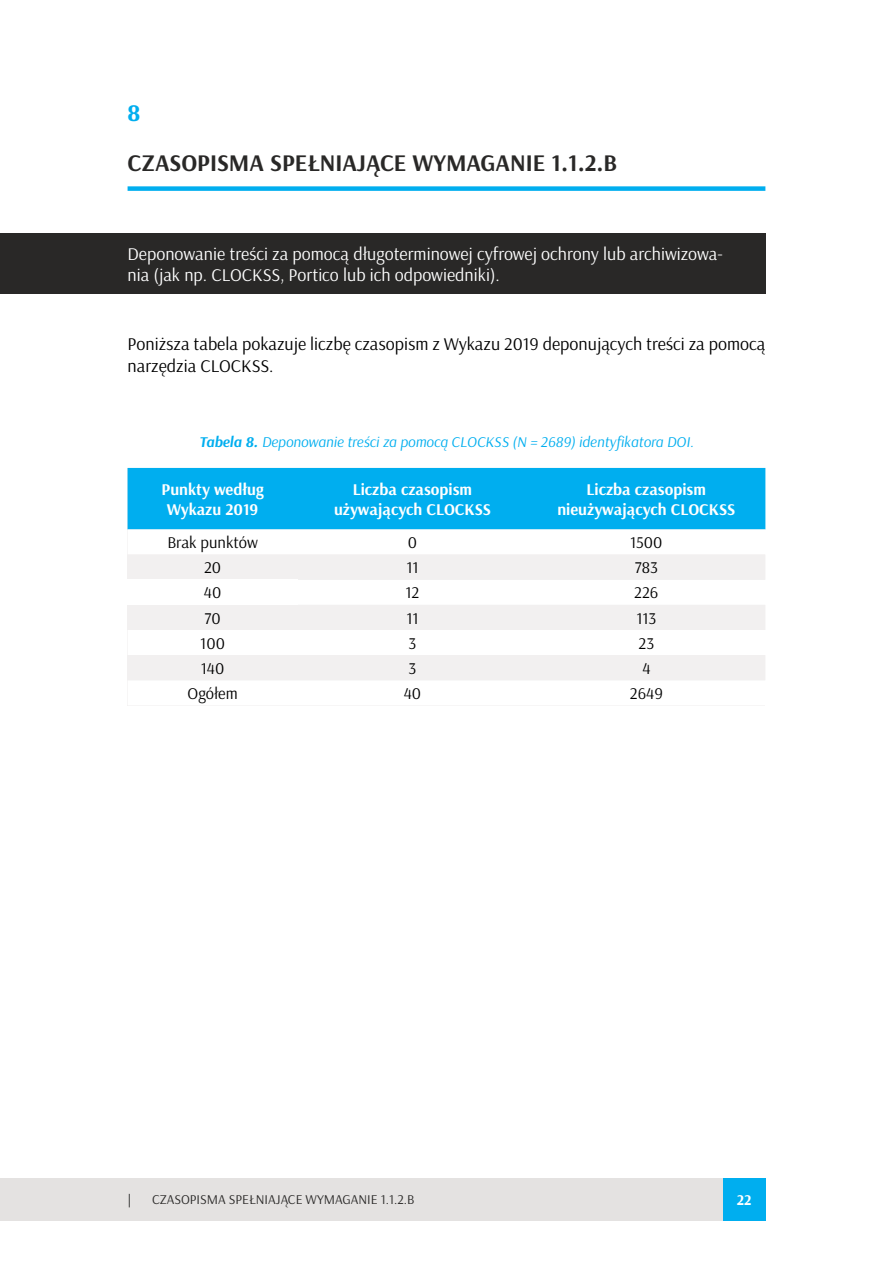
<style>
.page{position:relative;width:893px;height:1263px;background:#fff}
.page>*{position:absolute;margin:0;border:0;box-sizing:border-box;transform-origin:0 0}
.t1{font:700 24px "Arsenal";color:#292827}
.t2{font:700 24px "Arsenal";color:#00aeef}
.t3{font:18px/21.6px "Arsenal";color:#fff}
.t4{font:18px/21.6px "Arsenal";color:#000}
.t5{font:700 16.5px/19.8px "Arsenal";color:#fff;text-align:center}
.t6{font:16.5px "Arsenal";color:#000}
.t7{font:italic 15px "Arsenal";color:#00aeef}
.t8{font:700 15px "Arsenal";color:#fff}
.t9{font:13.5px "Arsenal";color:#292827}
.t10{font:13.5px "Arsenal";color:#000}
.s1{font-weight:700}
</style>
<div class="page">
<div style="left:723px;top:1178px;width:42px;height:42px;background:#00aeef"></div>
<div style="left:0;top:1178px;width:723px;height:42px;background:#e4e2e1"></div>
<div style="left:128px;top:468px;width:637px;height:61px;background:#00aeef"></div>
<svg style="left:128px;top:529px;width:637px;height:26px"></svg>
<svg style="left:128px;top:555px;width:637px;height:125px;fill:#f2f0f0"></svg>
<div style="left:128px;top:580px;width:170px;height:25px;background:#fff"></div>
<div style="left:128px;top:186px;width:637px;height:5px;background:#00aeef"></div>
<div style="left:0;top:233px;width:765px;height:61px;background:#292827"></div>
<h1 class="t2" style="left:128px;top:98px;width:14px">8</h1>
<h1 class="t1" style="left:128px;top:149px;width:491px">CZASOPISMA SPEŁNIAJĄCE WYMAGANIE 1.1.2.B</h1>
<p class="t3" style="left:128px;top:243px;width:597px">Deponowanie treści za pomocą długoterminowej cyfrowej ochrony lub archiwizowa&shy;nia (jak np. CLOCKSS, Portico lub ich odpowiedniki).</p>
<p class="t4" style="left:128px;top:333px;width:639px">Poniższa tabela pokazuje liczbę czasopism z Wykazu 2019 deponujących treści za pomocą narzędzia CLOCKSS.</p>
<p class="t7" style="left:199px;top:432px;width:496px"><span class="s1">Tabela 8.</span> Deponowanie treści za pomocą CLOCKSS (N = 2689) identyfikatora DOI.</p>
<p class="t5" style="left:162px;top:480px;width:104px">Punkty według<br>Wykazu 2019</p>
<p class="t5" style="left:334px;top:480px;width:158px">Liczba czasopism używających CLOCKSS</p>
<p class="t5" style="left:557px;top:480px;width:179px">Liczba czasopism nieużywających CLOCKSS</p>
<p class="t6" style="left:167px;top:533px;width:92px">Brak punktów</p>
<p class="t6" style="left:408px;top:533px;width:11px">0</p>
<p class="t6" style="left:630px;top:533px;width:34px">1500</p>
<p class="t6" style="left:204px;top:558px;width:19px">20</p>
<p class="t6" style="left:406px;top:558px;width:14px">11</p>
<p class="t6" style="left:635px;top:558px;width:25px">783</p>
<p class="t6" style="left:204px;top:583px;width:19px">40</p>
<p class="t6" style="left:405px;top:583px;width:15px">12</p>
<p class="t6" style="left:634px;top:583px;width:26px">226</p>
<p class="t6" style="left:204px;top:608px;width:18px">70</p>
<p class="t6" style="left:406px;top:608px;width:14px">11</p>
<p class="t6" style="left:636px;top:608px;width:22px">113</p>
<p class="t6" style="left:200px;top:633px;width:26px">100</p>
<p class="t6" style="left:409px;top:633px;width:9px">3</p>
<p class="t6" style="left:638px;top:633px;width:17px">23</p>
<p class="t6" style="left:201px;top:658px;width:25px">140</p>
<p class="t6" style="left:409px;top:658px;width:9px">3</p>
<p class="t6" style="left:642px;top:658px;width:10px">4</p>
<p class="t6" style="left:188px;top:683px;width:52px">Ogółem</p>
<p class="t6" style="left:404px;top:683px;width:19px">40</p>
<p class="t6" style="left:630px;top:683px;width:35px">2649</p>
<p class="t10" style="left:128px;top:1191px;width:5px">|</p>
<p class="t9" style="left:152px;top:1191px;width:264px">CZASOPISMA SPEŁNIAJĄCE WYMAGANIE 1.1.2.B</p>
<p class="t8" style="left:737px;top:1190px;width:16px">22</p>
</div>
